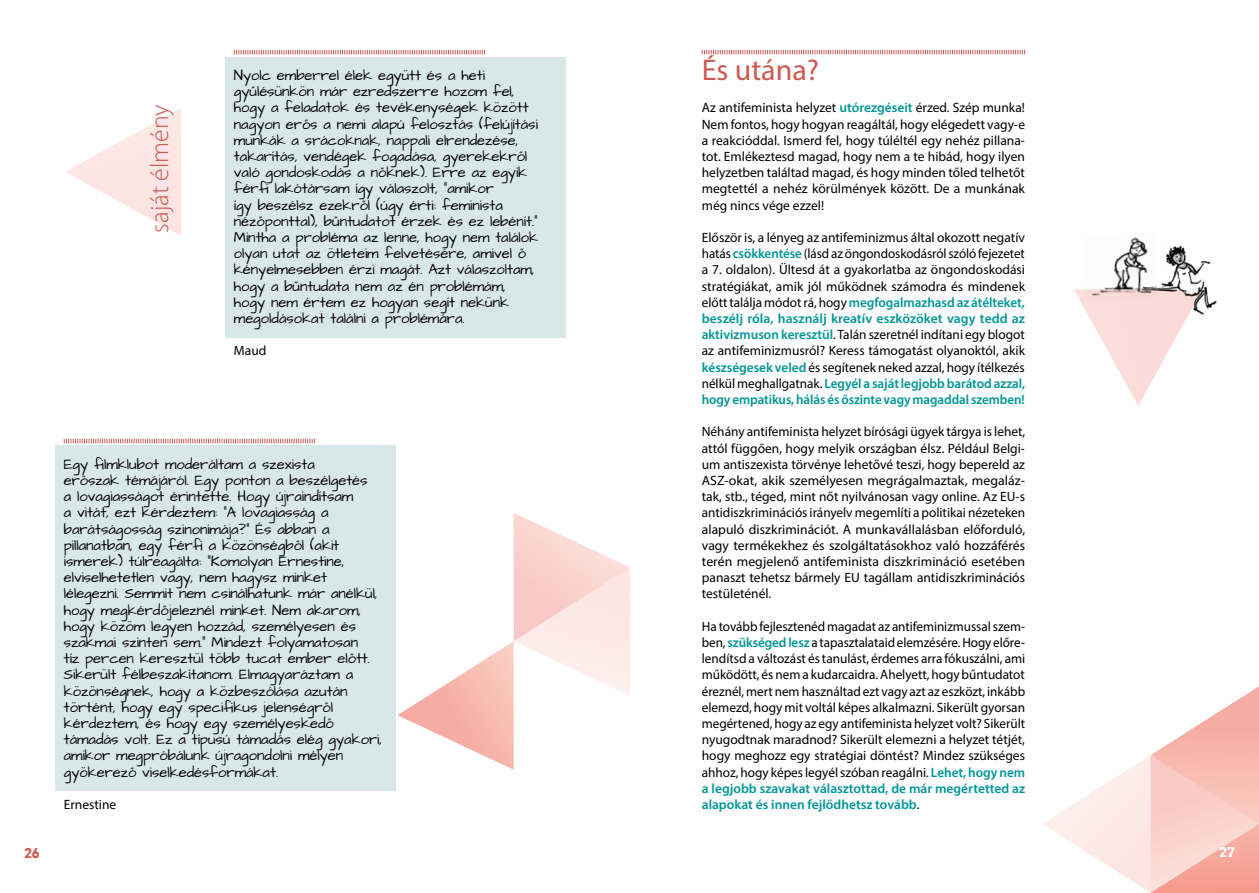
<style>
.page{position:relative;width:1259px;height:893px;background:#fff}
.page>*{position:absolute;margin:0;border:0;box-sizing:border-box;transform-origin:0 0}
.t1{font:30px "Myriad Pro";color:#ce5952}
.t2{font:300 25.65px "Myriad Pro";color:#ce5952}
.t3{font:15px/16.2px "Architects Daughter";color:#000}
.t4{font:13.5px/16.2px "Myriad Pro";color:#000;text-align:justify}
.t5{font:700 13.5px "Arvo";color:#ce5952}
.t6{font:700 13.5px "Arvo";color:#fff}
.s1{font-weight:600;color:#009696}
</style>
<div class="page">
<svg style="left:1043px;top:686px;width:216px;height:207px"></svg>
<svg style="left:66px;top:108px;width:115px;height:128px"></svg>
<svg style="left:397px;top:513px;width:233px;height:257px"></svg>
<img style="left:1113px;top:237px;width:31px;height:47px">
<svg style="left:1074px;top:284px;width:113px;height:122px"></svg>
<img style="left:1136px;top:243px;width:81px;height:74px">
<svg style="left:702px;top:50px;width:323px;height:4px"></svg>
<div style="left:225px;top:57px;width:341px;height:281px;background:#d8e7e7"></div>
<svg style="left:234px;top:50px;width:251px;height:4px"></svg>
<div style="left:55px;top:445px;width:340px;height:346px;background:#d8e7e7"></div>
<svg style="left:64px;top:439px;width:251px;height:4px"></svg>
<h2 class="t2" style="left:144px;top:233px;width:130px;rotate:-90deg">saját élmény</h2>
<p class="t3" style="left:234px;top:68px;width:306px">Nyolc emberrel élek együtt és a heti gyűlésünkön már ezredszerre hozom fel, hogy a feladatok és tevékenységek között nagyon erős a nemi alapú felosztás (felújítási munkák a srácoknak, nappali elrendezése, takarítás, vendégek fogadása, gyerekekről való gondoskodás a nőknek). Erre az egyik férfi lakótársam így válaszolt, “amikor<br>így beszélsz ezekről (úgy érti: feminista nézőponttal), bűntudatot érzek és ez lebénít.” Mintha a probléma az lenne, hogy nem találok olyan utat az ötleteim felvetésére, amivel ő kényelmesebben érzi magát. Azt válaszoltam, hogy a bűntudata nem az én problémám, hogy nem értem ez hogyan segít nekünk megoldásokat találni a problémára.</p>
<p class="t4" style="left:234px;top:343px;width:34px">Maud</p>
<p class="t3" style="left:64px;top:456px;width:320px">Egy filmklubot moderáltam a szexista<br>erőszak témájáról. Egy ponton a beszélgetés<br>a lovagiasságot érintette. Hogy újraindítsam<br>a vitát, ezt kérdeztem: “A lovagiasság a barátságosság szinonimája?” És abban a pillanatban, egy férfi a közönségből (akit ismerek) túlreagálta: “Komolyan Ernestine, elviselhetetlen vagy, nem hagysz minket lélegezni. Semmit nem csinálhatunk már anélkül, hogy megkérdőjeleznél minket. Nem akarom, hogy közöm legyen hozzád, személyesen és szakmai szinten sem.” Mindezt folyamatosan<br>tíz percen keresztül több tucat ember előtt.<br>Sikerült félbeszakítanom. Elmagyaráztam a közönségnek, hogy a közbeszólása azután történt, hogy egy specifikus jelenségről kérdeztem, és hogy egy személyeskedő támadás volt. Ez a típusú támadás elég gyakori, amikor megpróbálunk újragondolni mélyen gyökerező viselkedésformákat.</p>
<p class="t4" style="left:64px;top:796px;width:54px">Ernestine</p>
<h1 class="t1" style="left:702px;top:51px;width:119px">És utána?</h1>
<p class="t4" style="left:702px;top:100px;width:325px">Az antifeminista helyzet <span class="s1">utórezgéseit</span> érzed. Szép munka!<br>Nem fontos, hogy hogyan reagáltál, hogy elégedett vagy-e a reakcióddal. Ismerd fel, hogy túléltél egy nehéz pillana&shy;tot. Emlékeztesd magad, hogy nem a te hibád, hogy ilyen helyzetben találtad magad, és hogy minden tőled telhetőt megtettél a nehéz körülmények között. De a munkának még nincs vége ezzel!</p>
<p class="t4" style="left:702px;top:229px;width:325px">Először is, a lényeg az antifeminizmus által okozott negatív hatás <span class="s1">csökkentése</span> (lásd az öngondoskodásról szóló fejezetet a 7. oldalon). Ültesd át a gyakorlatba az öngondoskodási stratégiákat, amik jól működnek számodra és mindenek előtt találja módot rá, hogy <span class="s1">megfogalmazhasd az átélteket, beszélj róla, használj kreatív eszközöket vagy tedd az aktivizmuson keresztül</span>. Talán szeretnél indítani egy blogot az antifeminizmusról? Keress támogatást olyanoktól, akik <span class="s1">készségesek veled</span> és segítenek neked azzal, hogy ítélkezés nélkül meghallgatnak. <span class="s1">Legyél a saját legjobb barátod azzal, hogy empatikus, hálás és őszinte vagy magaddal szemben!</span></p>
<p class="t4" style="left:702px;top:424px;width:325px">Néhány antifeminista helyzet bírósági ügyek tárgya is lehet, attól függően, hogy melyik országban élsz. Például Belgi&shy;um antiszexista törvénye lehetővé teszi, hogy bepereld az ASZ-okat, akik személyesen megrágalmaztak, megaláz&shy;tak, stb., téged, mint nőt nyilvánosan vagy online. Az EU-s antidiszkriminációs irányelv megemlíti a politikai nézeteken alapuló diszkriminációt. A munkavállalásban előforduló, vagy termékekhez és szolgáltatásokhoz való hozzáférés terén megjelenő antifeminista diszkrimináció esetében panaszt tehetsz bármely EU tagállam antidiszkriminációs testületénél.</p>
<p class="t4" style="left:702px;top:618px;width:325px">Ha tovább fejlesztenéd magadat az antifeminizmussal szem&shy;ben, <span class="s1">szükséged lesz</span> a tapasztalataid elemzésére. Hogy előre&shy;lendítsd a változást és tanulást, érdemes arra fókuszálni, ami működött, és nem a kudarcaidra. Ahelyett, hogy bűntudatot éreznél, mert nem használtad ezt vagy azt az eszközt, inkább elemezd, hogy mit voltál képes alkalmazni. Sikerült gyorsan megértened, hogy az egy antifeminista helyzet volt? Sikerült nyugodtnak maradnod? Sikerült elemezni a helyzet tétjét, hogy meghozz egy stratégiai döntést? Mindez szükséges ahhoz, hogy képes legyél szóban reagálni. <span class="s1">Lehet, hogy nem a legjobb szavakat választottad, de már megértetted az alapokat és innen fejlődhetsz tovább</span>.</p>
<p class="t5" style="left:24px;top:844px;width:17px">26</p>
<p class="t6" style="left:1219px;top:844px;width:17px">27</p>
</div>
